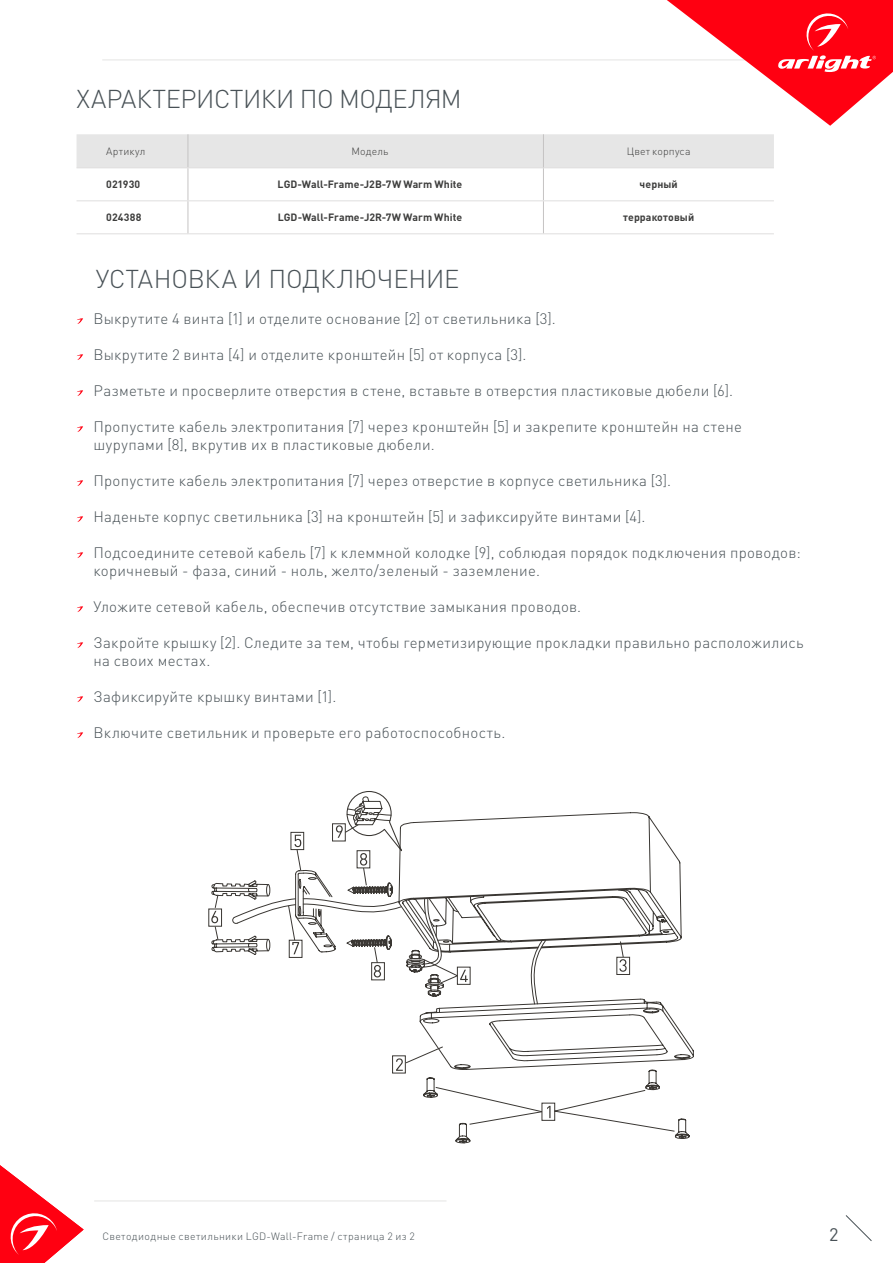
<style>
.page{position:relative;width:893px;height:1263px;background:#fff}
.page>*{position:absolute;margin:0;border:0;box-sizing:border-box;transform-origin:0 0}
.подзаголовок{font:300 25.5px "DIN Pro";letter-spacing:-.01em;color:#485156}
.t1{font:18px "DIN Pro";color:#485156}
.текст{font:300 15px/18px "DIN Pro";letter-spacing:.02em;color:#485156}
.ТЕКСТ_БОЛД_new_в_таб{font:700 10.5px "DIN Pro";letter-spacing:.005em;color:#3d3d3c}
.t2{font:300 10.5px "DIN Pro";letter-spacing:.035em;color:#485156}
.ТЕКСТ_new_в_табл{font:300 10.5px "DIN Pro";letter-spacing:.015em;color:#3d3d3c}
</style>
<div class="page">
<hr style="left:102px;top:60px;width:664px;height:1px;background:#e4e4e3">
<svg style="left:667px;top:0;width:226px;height:126px"></svg>
<svg style="left:0;top:1165px;width:84px;height:98px"></svg>
<svg style="left:845px;top:1215px;width:27px;height:26px"></svg>
<svg style="left:77px;top:318px;width:6px;height:6px"></svg>
<svg style="left:77px;top:354px;width:6px;height:6px"></svg>
<svg style="left:77px;top:390px;width:6px;height:6px"></svg>
<svg style="left:77px;top:426px;width:6px;height:6px"></svg>
<svg style="left:77px;top:480px;width:6px;height:6px"></svg>
<svg style="left:77px;top:516px;width:6px;height:6px"></svg>
<svg style="left:77px;top:552px;width:6px;height:6px"></svg>
<svg style="left:77px;top:606px;width:6px;height:6px"></svg>
<svg style="left:77px;top:642px;width:6px;height:6px"></svg>
<svg style="left:77px;top:696px;width:6px;height:6px"></svg>
<svg style="left:77px;top:732px;width:6px;height:6px"></svg>
<hr style="left:94px;top:1200px;width:352px;height:1px;background:#e4e4e3">
<div style="left:77px;top:134px;width:697px;height:33px;background:#e6e6e6"></div>
<hr style="left:543px;top:167px;width:231px;height:1px;background:#dfdede">
<hr style="left:543px;top:168px;width:1px;height:32px;background:#c5c3c3">
<hr style="left:543px;top:201px;width:1px;height:32px;background:#c5c3c3">
<hr style="left:543px;top:233px;width:231px;height:1px;background:#dfdede">
<hr style="left:188px;top:134px;width:1px;height:33px;background:#c5c3c3">
<hr style="left:188px;top:168px;width:1px;height:32px;background:#c5c3c3">
<hr style="left:188px;top:201px;width:1px;height:32px;background:#c5c3c3">
<hr style="left:77px;top:167px;width:111px;height:1px;background:#dfdede">
<hr style="left:188px;top:167px;width:355px;height:1px;background:#dfdede">
<hr style="left:77px;top:200px;width:111px;height:1px;background:#dfdede">
<hr style="left:188px;top:200px;width:355px;height:1px;background:#dfdede">
<hr style="left:543px;top:200px;width:231px;height:1px;background:#dfdede">
<hr style="left:77px;top:233px;width:111px;height:1px;background:#dfdede">
<hr style="left:188px;top:233px;width:355px;height:1px;background:#dfdede">
<hr style="left:543px;top:134px;width:1px;height:33px;background:#c5c3c3">
<svg style="left:211px;top:812px;width:470px;height:140px"></svg>
<svg style="left:456px;top:917px;width:234px;height:222px"></svg>
<svg style="left:294px;top:835px;width:7px;height:12px"></svg>
<div style="left:290px;top:832px;width:14px;height:18px;border:1px solid #3a3733"></div>
<svg style="left:211px;top:911px;width:4px;height:12px"></svg>
<div style="left:208px;top:908px;width:14px;height:19px;border:1px solid #3a3733"></div>
<svg style="left:215px;top:849px;width:460px;height:283px"></svg>
<div style="left:332px;top:823px;width:14px;height:18px;border:1px solid #3a3733"></div>
<svg style="left:336px;top:791px;width:69px;height:74px"></svg>
<p class="подзаголовок" style="left:77px;top:81px;width:387px">ХАРАКТЕРИСТИКИ ПО МОДЕЛЯМ</p>
<p class="ТЕКСТ_new_в_табл" style="left:106px;top:144px;width:40px">Артикул</p>
<p class="ТЕКСТ_new_в_табл" style="left:351px;top:144px;width:38px">Модель</p>
<p class="ТЕКСТ_new_в_табл" style="left:627px;top:144px;width:65px">Цвет корпуса</p>
<p class="ТЕКСТ_БОЛД_new_в_таб" style="left:106px;top:176px;width:35px">021930</p>
<p class="ТЕКСТ_БОЛД_new_в_таб" style="left:278px;top:176px;width:186px">LGD-Wall-Frame-J2B-7W Warm White</p>
<p class="ТЕКСТ_БОЛД_new_в_таб" style="left:640px;top:176px;width:40px">черный</p>
<p class="ТЕКСТ_БОЛД_new_в_таб" style="left:106px;top:208px;width:37px">024388</p>
<p class="ТЕКСТ_БОЛД_new_в_таб" style="left:278px;top:208px;width:186px">LGD-Wall-Frame-J2R-7W Warm White</p>
<p class="ТЕКСТ_БОЛД_new_в_таб" style="left:623px;top:208px;width:73px">терракотовый</p>
<p class="подзаголовок" style="left:96px;top:261px;width:365px">УСТАНОВКА И ПОДКЛЮЧЕНИЕ</p>
<p class="текст" style="left:94px;top:309px;width:464px">Выкрутите 4 винта [1] и отделите основание [2] от светильника [3].</p>
<p class="текст" style="left:94px;top:345px;width:434px">Выкрутите 2 винта [4] и отделите кронштейн [5] от корпуса [3].</p>
<p class="текст" style="left:94px;top:381px;width:641px">Разметьте и просверлите отверстия в стене, вставьте в отверстия пластиковые дюбели [6].</p>
<p class="текст" style="left:94px;top:417px;width:650px">Пропустите кабель электропитания [7] через кронштейн [5] и закрепите кронштейн на стене шурупами [8], вкрутив их в пластиковые дюбели.</p>
<p class="текст" style="left:94px;top:471px;width:579px">Пропустите кабель электропитания [7] через отверстие в корпусе светильника [3].</p>
<p class="текст" style="left:94px;top:507px;width:553px">Наденьте корпус светильника [3] на кронштейн [5] и зафиксируйте винтами [4].</p>
<p class="текст" style="left:94px;top:543px;width:709px">Подсоедините сетевой кабель [7] к клеммной колодке [9], соблюдая порядок подключения проводов: коричневый - фаза, синий - ноль, желто/зеленый - заземление.</p>
<p class="текст" style="left:94px;top:597px;width:489px">Уложите сетевой кабель, обеспечив отсутствие замыкания проводов.</p>
<p class="текст" style="left:94px;top:633px;width:712px">Закройте крышку [2]. Следите за тем, чтобы герметизирующие прокладки правильно расположились на своих местах.</p>
<p class="текст" style="left:94px;top:687px;width:244px">Зафиксируйте крышку винтами [1].</p>
<p class="текст" style="left:94px;top:723px;width:413px">Включите светильник и проверьте его работоспособность.</p>
<p class="t2" style="left:102px;top:1229px;width:314px">Светодиодные светильники LGD-Wall-Frame / страница 2 из 2</p>
<p class="t1" style="left:829px;top:1222px;width:11px">2</p>
</div>
